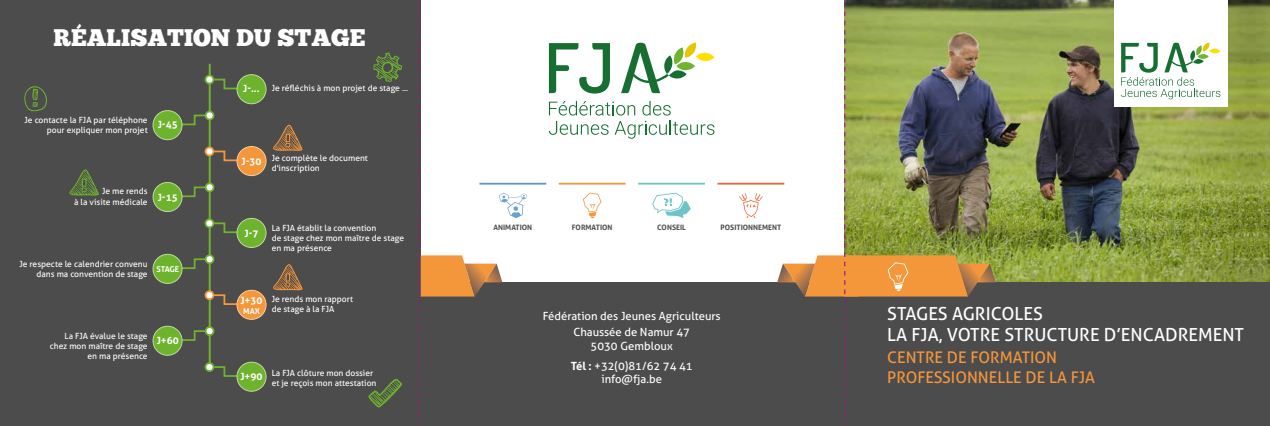
<style>
.page{position:relative;width:1270px;height:426px;background:#fff}
.page>*{position:absolute;margin:0;border:0;box-sizing:border-box;transform-origin:0 0}
.t1{font:24px "Chunk Five";color:#fff}
.t2{font:18px/21.6px "Aller";color:#fff}
.t3{font:16px/19.2px "Aller";color:#f4963a}
.t4{font:11.3px/16.7px "Aller";color:#fff;text-align:center}
.t5{font:700 10px "Aller";color:#fff}
.t6{font:8.5px/10.2px "Aller";color:#fff}
.t7{font:700 8px "Aller";color:#fff}
.t8{font:700 7.4px "Aller";color:#4d4c4d}
.s1{font-weight:700}
</style>
<div class="page">
<img style="left:996px;top:0;width:274px;height:282px">
<div style="left:0;top:0;width:421px;height:425px;background:#4d4c4d"></div>
<div style="left:420px;top:282px;width:850px;height:143px;background:#4d4c4d"></div>
<svg style="left:652px;top:192px;width:39px;height:26px"></svg>
<svg style="left:739px;top:193px;width:24px;height:25px"></svg>
<svg style="left:583px;top:192px;width:18px;height:26px"></svg>
<hr style="left:479px;top:182px;width:67px;height:2px;background:#5c96ce">
<hr style="left:559px;top:182px;width:67px;height:2px;background:#f4963a">
<hr style="left:638px;top:182px;width:67px;height:2px;background:#6dc4c6">
<hr style="left:717px;top:182px;width:67px;height:2px;background:#ec663a">
<svg style="left:549px;top:101px;width:165px;height:37px"></svg>
<svg style="left:549px;top:43px;width:61px;height:50px"></svg>
<svg style="left:621px;top:43px;width:93px;height:50px"></svg>
<div style="left:1114px;top:0;width:113px;height:106px;background:#fff"></div>
<svg style="left:1121px;top:43px;width:99px;height:56px"></svg>
<hr style="left:209px;top:64px;width:2px;height:301px;background:#6eb32e">
<div style="left:237px;top:361px;width:29px;height:30px;background:#6eb32e;border-radius:50%"></div>
<div style="left:237px;top:361px;width:30px;height:30px;border:1px solid #c0d99b;border-radius:50%"></div>
<svg style="left:205px;top:362px;width:38px;height:15px"></svg>
<div style="left:237px;top:75px;width:29px;height:29px;background:#6eb32e;border-radius:50%"></div>
<div style="left:237px;top:74px;width:30px;height:30px;border:1px solid #c0d99b;border-radius:50%"></div>
<svg style="left:205px;top:75px;width:38px;height:15px"></svg>
<div style="left:153px;top:110px;width:29px;height:29px;background:#6eb32e;border-radius:50%"></div>
<div style="left:153px;top:110px;width:30px;height:30px;border:1px solid #c0d99b;border-radius:50%"></div>
<svg style="left:176px;top:110px;width:38px;height:16px"></svg>
<div style="left:153px;top:182px;width:29px;height:29px;background:#6eb32e;border-radius:50%"></div>
<div style="left:153px;top:182px;width:30px;height:30px;border:1px solid #c0d99b;border-radius:50%"></div>
<svg style="left:176px;top:182px;width:38px;height:16px"></svg>
<div style="left:153px;top:254px;width:29px;height:29px;background:#6eb32e;border-radius:50%"></div>
<div style="left:153px;top:253px;width:30px;height:30px;border:1px solid #c0d99b;border-radius:50%"></div>
<svg style="left:176px;top:254px;width:38px;height:15px"></svg>
<div style="left:153px;top:326px;width:29px;height:29px;background:#6eb32e;border-radius:50%"></div>
<div style="left:153px;top:325px;width:30px;height:30px;border:1px solid #c0d99b;border-radius:50%"></div>
<svg style="left:176px;top:326px;width:38px;height:15px"></svg>
<div style="left:237px;top:218px;width:29px;height:29px;background:#6eb32e;border-radius:50%"></div>
<div style="left:237px;top:218px;width:30px;height:30px;border:1px solid #c0d99b;border-radius:50%"></div>
<svg style="left:205px;top:218px;width:38px;height:16px"></svg>
<div style="left:237px;top:146px;width:29px;height:29px;background:#f4963a;border-radius:50%"></div>
<div style="left:237px;top:146px;width:30px;height:30px;border:1px solid #fbcda0;border-radius:50%"></div>
<svg style="left:205px;top:146px;width:38px;height:16px"></svg>
<div style="left:237px;top:290px;width:29px;height:29px;background:#f4963a;border-radius:50%"></div>
<div style="left:237px;top:289px;width:30px;height:30px;border:1px solid #fbcda0;border-radius:50%"></div>
<svg style="left:205px;top:290px;width:38px;height:15px"></svg>
<svg style="left:24px;top:86px;width:23px;height:25px"></svg>
<svg style="left:368px;top:379px;width:34px;height:28px"></svg>
<svg style="left:273px;top:124px;width:30px;height:27px"></svg>
<svg style="left:273px;top:264px;width:30px;height:26px"></svg>
<svg style="left:69px;top:169px;width:30px;height:26px"></svg>
<svg style="left:373px;top:52px;width:29px;height:30px"></svg>
<svg style="left:419px;top:2px;width:108px;height:422px"></svg>
<img style="left:777px;top:0;width:219px;height:424px">
<h1 class="t1" style="left:54px;top:24px;width:313px">RÉALISATION DU STAGE</h1>
<p class="t5" style="left:243px;top:82px;width:18px">J-...</p>
<p class="t6" style="left:272px;top:83px;width:138px">Je réfléchis à mon projet de stage ...</p>
<p class="t6" style="left:25px;top:114px;width:125px;text-align:right">Je contacte la FJA par téléphone pour expliquer mon projet</p>
<p class="t5" style="left:158px;top:118px;width:21px">J-45</p>
<p class="t5" style="left:242px;top:155px;width:21px">J-30</p>
<p class="t6" style="left:272px;top:152px;width:98px">Je complète le document d'inscription</p>
<p class="t6" style="left:74px;top:186px;width:75px;text-align:right">Je me rends<br>à la visite médicale</p>
<p class="t5" style="left:158px;top:191px;width:21px">J-15</p>
<p class="t5" style="left:245px;top:226px;width:15px">J-7</p>
<p class="t6" style="left:272px;top:222px;width:134px">La FJA établit la convention<br>de stage chez mon maître de stage en ma présence</p>
<p class="t6" style="left:19px;top:258px;width:130px;text-align:right">Je respecte le calendrier convenu dans ma convention de stage</p>
<p class="t7" style="left:156px;top:264px;width:24px">STAGE</p>
<p class="t5" style="left:240px;top:294px;width:24px">J+30</p>
<p class="t7" style="left:243px;top:306px;width:18px">MAX</p>
<p class="t6" style="left:272px;top:293px;width:83px">Je rends mon rapport de stage à la FJA</p>
<p class="t6" style="left:50px;top:330px;width:100px;text-align:right">La FJA évalue le stage chez mon maître de stage en ma présence</p>
<p class="t5" style="left:157px;top:334px;width:24px">J+60</p>
<p class="t5" style="left:240px;top:370px;width:24px">J+90</p>
<p class="t6" style="left:272px;top:367px;width:106px">La FJA clôture mon dossier et je reçois mon attestation</p>
<p class="t8" style="left:493px;top:222px;width:40px">ANIMATION</p>
<p class="t8" style="left:572px;top:222px;width:42px">FORMATION</p>
<p class="t8" style="left:657px;top:222px;width:30px">CONSEIL</p>
<p class="t8" style="left:721px;top:222px;width:62px">POSITIONNEMENT</p>
<h3 class="t4" style="left:543px;top:307px;width:179px">Fédération des Jeunes Agriculteurs<br>Chaussée de Namur 47</h3>
<h3 class="t4" style="left:571px;top:335px;width:123px;line-height:19.9px">5030 Gembloux<br><span class="s1">Tél :</span> +32(0)81/62 74 41</h3>
<h3 class="t4" style="left:601px;top:370px;width:62px">info@fja.be</h3>
<h2 class="t2" style="left:887px;top:302px;width:358px">STAGES AGRICOLES<br>LA FJA, VOTRE STRUCTURE D’ENCADREMENT</h2>
<h3 class="t3" style="left:887px;top:347px;width:209px">CENTRE DE FORMATION<br>PROFESSIONNELLE DE LA FJA</h3>
</div>
